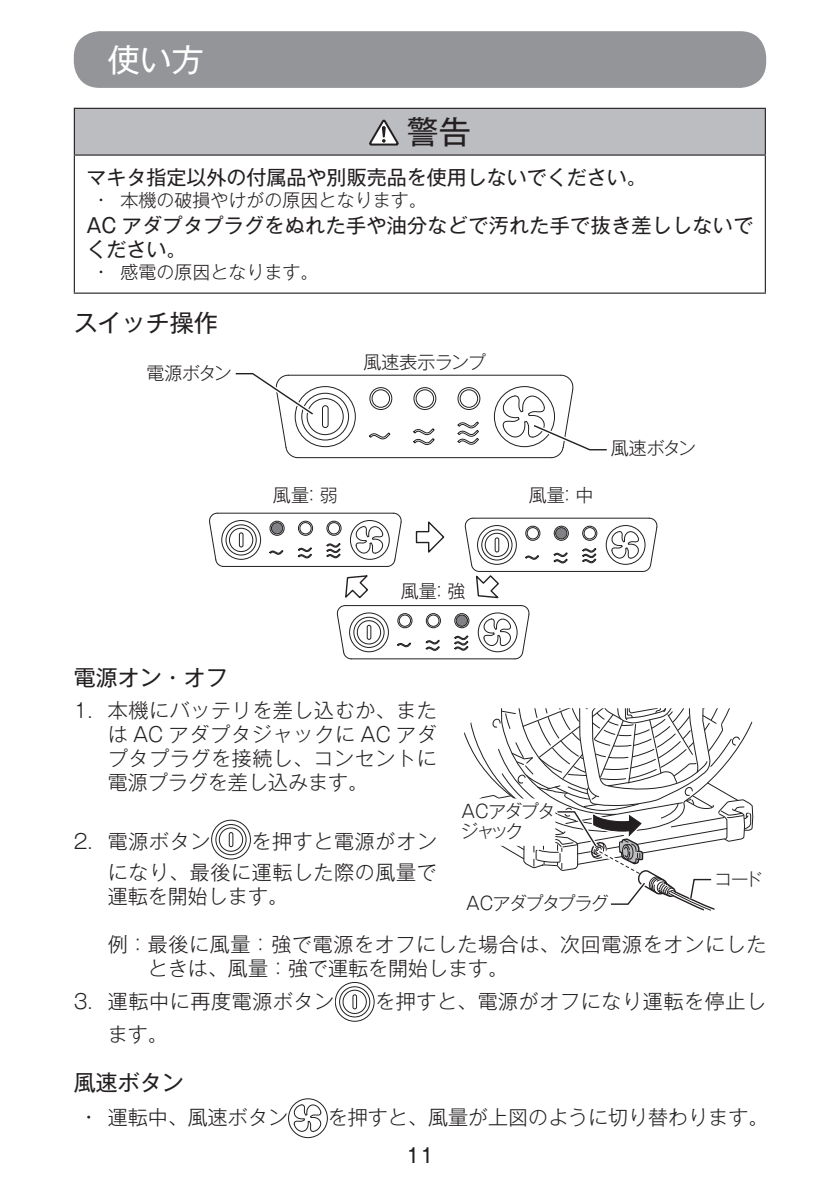
<style>
.page{position:relative;width:840px;height:1191px;background:#fff}
.page>*{position:absolute;margin:0;border:0;box-sizing:border-box;transform-origin:0 0}
.t1{font:32px "Gothic MB101 Pro";color:#fff}
.t2{font:32px "Gothic MB101 Pro";color:#231f20}
.t3{font:24px "Gothic MB101 Pro";color:#231f20}
.t4{font:22px "Gothic MB101 Pro";color:#231f20}
.t5{font:300 20px/24px "Gothic MB101 Pro";letter-spacing:.03em;color:#231f20;text-align:justify}
.t6{font:300 20px "Gothic MB101 Pro";color:#231f20}
.t7{font:20px/24px "Gothic MB101 Pro";letter-spacing:.02em;color:#231f20}
.t8{font:20px "Gothic MB101 Pro";color:#231f20}
.t9{font:300 18px "Gothic MB101 Pro";color:#231f20}
.t10{font:300 18px/20px "Gothic MB101 Pro";letter-spacing:-.1em;color:#231f20}
.t11{font:300 18px "Gothic MB101 Pro";letter-spacing:-.08em;color:#231f20}
.t12{font:300 18px "Gothic MB101 Pro";letter-spacing:-.025em;color:#231f20}
</style>
<div class="page">
<div style="left:74px;top:31px;width:691px;height:57px;background:#939598;border-radius:26px"></div>
<div style="left:74px;top:108px;width:690px;height:47px;background:#bcbdc0"></div>
<hr style="left:74px;top:156px;width:1px;height:136px;background:#231f20">
<hr style="left:764px;top:156px;width:1px;height:136px;background:#231f20">
<hr style="left:74px;top:108px;width:691px;height:1px;background:#231f20">
<hr style="left:74px;top:109px;width:1px;height:45px;background:#231f20">
<hr style="left:764px;top:109px;width:1px;height:45px;background:#231f20">
<hr style="left:74px;top:154px;width:691px;height:2px;background:#231f20">
<hr style="left:74px;top:292px;width:691px;height:2px;background:#231f20">
<svg style="left:369px;top:120px;width:29px;height:26px"></svg>
<hr style="left:298px;top:457px;width:253px;height:1px;background:#231f20">
<hr style="left:288px;top:375px;width:272px;height:1px;background:#231f20">
<div style="left:294px;top:386px;width:61px;height:61px;border:1px solid #231f20;border-radius:50%"></div>
<div style="left:301px;top:393px;width:48px;height:47px;border:1px solid #231f20;border-radius:50%"></div>
<div style="left:369px;top:387px;width:23px;height:23px;border:1px solid #231f20;border-radius:50%"></div>
<div style="left:371px;top:389px;width:18px;height:18px;border:1px solid #231f20;border-radius:50%"></div>
<div style="left:413px;top:387px;width:23px;height:23px;border:1px solid #231f20;border-radius:50%"></div>
<div style="left:415px;top:389px;width:18px;height:18px;border:1px solid #231f20;border-radius:50%"></div>
<div style="left:457px;top:387px;width:23px;height:23px;border:1px solid #231f20;border-radius:50%"></div>
<div style="left:459px;top:389px;width:18px;height:18px;border:1px solid #231f20;border-radius:50%"></div>
<div style="left:306px;top:398px;width:37px;height:37px;border:1px solid #231f20;border-radius:50%"></div>
<div style="left:322px;top:405px;width:6px;height:23px;border:1px solid #231f20;border-radius:3px"></div>
<svg style="left:369px;top:432px;width:21px;height:7px"></svg>
<svg style="left:413px;top:428px;width:22px;height:17px"></svg>
<svg style="left:457px;top:421px;width:22px;height:24px"></svg>
<hr style="left:223px;top:566px;width:164px;height:1px;background:#231f20">
<hr style="left:217px;top:513px;width:176px;height:1px;background:#231f20">
<svg style="left:209px;top:512px;width:15px;height:55px"></svg>
<svg style="left:355px;top:512px;width:46px;height:55px"></svg>
<div style="left:350px;top:520px;width:39px;height:40px;border:1px solid #231f20;border-radius:50%"></div>
<div style="left:221px;top:520px;width:40px;height:39px;border:1px solid #231f20;border-radius:50%"></div>
<div style="left:225px;top:524px;width:31px;height:31px;border:1px solid #231f20;border-radius:50%"></div>
<div style="left:269px;top:521px;width:15px;height:14px;border:1px solid #231f20;border-radius:50%"></div>
<div style="left:271px;top:522px;width:11px;height:12px;background:#808285;border-radius:50%"></div>
<div style="left:271px;top:522px;width:12px;height:12px;border:1px solid #231f20;border-radius:50%"></div>
<div style="left:298px;top:521px;width:15px;height:14px;border:1px solid #231f20;border-radius:50%"></div>
<div style="left:299px;top:522px;width:12px;height:12px;border:1px solid #231f20;border-radius:50%"></div>
<div style="left:326px;top:521px;width:15px;height:14px;border:1px solid #231f20;border-radius:50%"></div>
<div style="left:328px;top:522px;width:12px;height:12px;border:1px solid #231f20;border-radius:50%"></div>
<div style="left:229px;top:528px;width:24px;height:24px;border:1px solid #231f20;border-radius:50%"></div>
<div style="left:239px;top:532px;width:4px;height:15px;border:1px solid #231f20;border-radius:2px"></div>
<svg style="left:269px;top:550px;width:14px;height:5px"></svg>
<svg style="left:297px;top:547px;width:15px;height:11px"></svg>
<svg style="left:326px;top:543px;width:15px;height:15px"></svg>
<hr style="left:351px;top:658px;width:163px;height:1px;background:#231f20">
<hr style="left:345px;top:605px;width:176px;height:1px;background:#231f20">
<svg style="left:483px;top:605px;width:46px;height:54px"></svg>
<div style="left:477px;top:612px;width:40px;height:40px;border:1px solid #231f20;border-radius:50%"></div>
<div style="left:349px;top:612px;width:39px;height:40px;border:1px solid #231f20;border-radius:50%"></div>
<div style="left:353px;top:617px;width:31px;height:31px;border:1px solid #231f20;border-radius:50%"></div>
<div style="left:397px;top:613px;width:15px;height:15px;border:1px solid #231f20;border-radius:50%"></div>
<div style="left:398px;top:614px;width:13px;height:13px;border:1px solid #231f20;border-radius:50%"></div>
<div style="left:426px;top:613px;width:14px;height:15px;border:1px solid #231f20;border-radius:50%"></div>
<div style="left:427px;top:614px;width:12px;height:13px;border:1px solid #231f20;border-radius:50%"></div>
<div style="left:454px;top:613px;width:15px;height:15px;border:1px solid #231f20;border-radius:50%"></div>
<div style="left:456px;top:615px;width:11px;height:11px;background:#808285;border-radius:50%"></div>
<div style="left:455px;top:614px;width:12px;height:13px;border:1px solid #231f20;border-radius:50%"></div>
<div style="left:357px;top:620px;width:23px;height:24px;border:1px solid #231f20;border-radius:50%"></div>
<div style="left:367px;top:625px;width:4px;height:14px;border:1px solid #231f20;border-radius:2px"></div>
<svg style="left:397px;top:642px;width:14px;height:5px"></svg>
<svg style="left:425px;top:639px;width:15px;height:12px"></svg>
<svg style="left:454px;top:635px;width:14px;height:16px"></svg>
<hr style="left:479px;top:571px;width:163px;height:1px;background:#231f20">
<hr style="left:473px;top:518px;width:175px;height:1px;background:#231f20">
<svg style="left:611px;top:517px;width:46px;height:55px"></svg>
<div style="left:605px;top:525px;width:40px;height:40px;border:1px solid #231f20;border-radius:50%"></div>
<div style="left:477px;top:525px;width:39px;height:39px;border:1px solid #231f20;border-radius:50%"></div>
<div style="left:481px;top:529px;width:31px;height:31px;border:1px solid #231f20;border-radius:50%"></div>
<div style="left:525px;top:526px;width:15px;height:14px;border:1px solid #231f20;border-radius:50%"></div>
<div style="left:526px;top:527px;width:12px;height:12px;border:1px solid #231f20;border-radius:50%"></div>
<div style="left:553px;top:526px;width:15px;height:14px;border:1px solid #231f20;border-radius:50%"></div>
<div style="left:555px;top:527px;width:11px;height:12px;background:#808285;border-radius:50%"></div>
<div style="left:555px;top:527px;width:12px;height:12px;border:1px solid #231f20;border-radius:50%"></div>
<div style="left:582px;top:526px;width:14px;height:14px;border:1px solid #231f20;border-radius:50%"></div>
<div style="left:583px;top:527px;width:12px;height:12px;border:1px solid #231f20;border-radius:50%"></div>
<div style="left:484px;top:533px;width:24px;height:24px;border:1px solid #231f20;border-radius:50%"></div>
<svg style="left:525px;top:555px;width:14px;height:5px"></svg>
<svg style="left:553px;top:552px;width:15px;height:11px"></svg>
<svg style="left:582px;top:548px;width:14px;height:15px"></svg>
<svg style="left:415px;top:521px;width:30px;height:32px"></svg>
<svg style="left:336px;top:575px;width:34px;height:84px"></svg>
<svg style="left:464px;top:517px;width:37px;height:82px"></svg>
<svg style="left:502px;top:374px;width:105px;height:85px"></svg>
<svg style="left:235px;top:373px;width:83px;height:86px"></svg>
<div style="left:211px;top:820px;width:39px;height:39px;border:1px solid #231f20;border-radius:50%"></div>
<div style="left:215px;top:824px;width:31px;height:31px;border:1px solid #231f20;border-radius:50%"></div>
<div style="left:219px;top:827px;width:24px;height:24px;border:1px solid #231f20;border-radius:50%"></div>
<div style="left:229px;top:832px;width:4px;height:15px;border:1px solid #231f20;border-radius:2px"></div>
<div style="left:335px;top:982px;width:39px;height:39px;border:1px solid #231f20;border-radius:50%"></div>
<div style="left:339px;top:986px;width:31px;height:31px;border:1px solid #231f20;border-radius:50%"></div>
<div style="left:342px;top:990px;width:24px;height:23px;border:1px solid #231f20;border-radius:50%"></div>
<div style="left:352px;top:994px;width:4px;height:15px;border:1px solid #231f20;border-radius:2px"></div>
<svg style="left:293px;top:1104px;width:28px;height:28px"></svg>
<div style="left:288px;top:1098px;width:40px;height:40px;border:1px solid #231f20;border-radius:50%"></div>
<svg style="left:464px;top:708px;width:290px;height:203px"></svg>
<h1 class="t1" style="left:108px;top:33px;width:97px">使い方</h1>
<h1 class="t2" style="left:406px;top:105px;width:65px">警告</h1>
<p class="t8" style="left:86px;top:160px;width:561px">マキタ指定以外の付属品や別販売品を使用しないでください。</p>
<p class="t9" style="left:98px;top:185px;width:330px">• 本機の破損やけがの原因となります。</p>
<p class="t7" style="left:86px;top:210px;width:668px">AC アダプタプラグをぬれた手や油分などで汚れた手で抜き差ししないでください。</p>
<p class="t9" style="left:98px;top:257px;width:222px">• 感電の原因となります。</p>
<p class="t3" style="left:74px;top:303px;width:145px">スイッチ操作</p>
<p class="t12" style="left:363px;top:347px;width:124px">風速表示ランプ</p>
<p class="t9" style="left:146px;top:358px;width:87px">電源ボタン</p>
<p class="t9" style="left:273px;top:480px;width:66px">風量：弱</p>
<p class="t9" style="left:528px;top:480px;width:66px">風量：中</p>
<p class="t9" style="left:610px;top:433px;width:87px">風速ボタン</p>
<p class="t9" style="left:400px;top:576px;width:66px">風量：強</p>
<p class="t4" style="left:74px;top:659px;width:155px">電源オン・オフ</p>
<p class="t5" style="left:108px;top:695px;width:330px;text-indent:-34px">1. 本機にバッテリを差し込むか、または AC アダプタジャックに AC アダプタプラグを接続し、コンセントに電源プラグを差し込みます。</p>
<p class="t10" style="left:460px;top:798px;width:96px">ACアダプタジャック</p>
<p class="t5" style="left:74px;top:826px;width:138px">2. 電源ボタン</p>
<p class="t5" style="left:108px;top:822px;width:330px;line-height:31px;text-align:right">を押すと電源がオン<br>になり、最後に運転した際の風量で</p>
<p class="t6" style="left:108px;top:879px;width:181px">運転を開始します。</p>
<p class="t5" style="left:148px;top:929px;width:619px;text-indent:-40px">例：最後に風量：強で電源をオフにした場合は、次回電源をオンにしたときは、風量：強で運転を開始します。</p>
<p class="t5" style="left:74px;top:987px;width:262px">3. 運転中に再度電源ボタン</p>
<p class="t5" style="left:375px;top:987px;width:392px">を押すと、電源がオフになり運転を停止し</p>
<p class="t5" style="left:108px;top:1019px;width:61px">ます。</p>
<p class="t4" style="left:74px;top:1064px;width:111px">風速ボタン</p>
<p class="t6" style="left:85px;top:1101px;width:204px">• 運転中、風速ボタン</p>
<p class="t6" style="left:328px;top:1101px;width:441px">を押すと、風量が上図のように切り替わります。</p>
<p class="t9" style="left:713px;top:864px;width:50px">コード</p>
<p class="t11" style="left:466px;top:888px;width:144px">ACアダプタプラグ</p>
<p class="t8" style="left:406px;top:1139px;width:29px">11</p>
</div>
